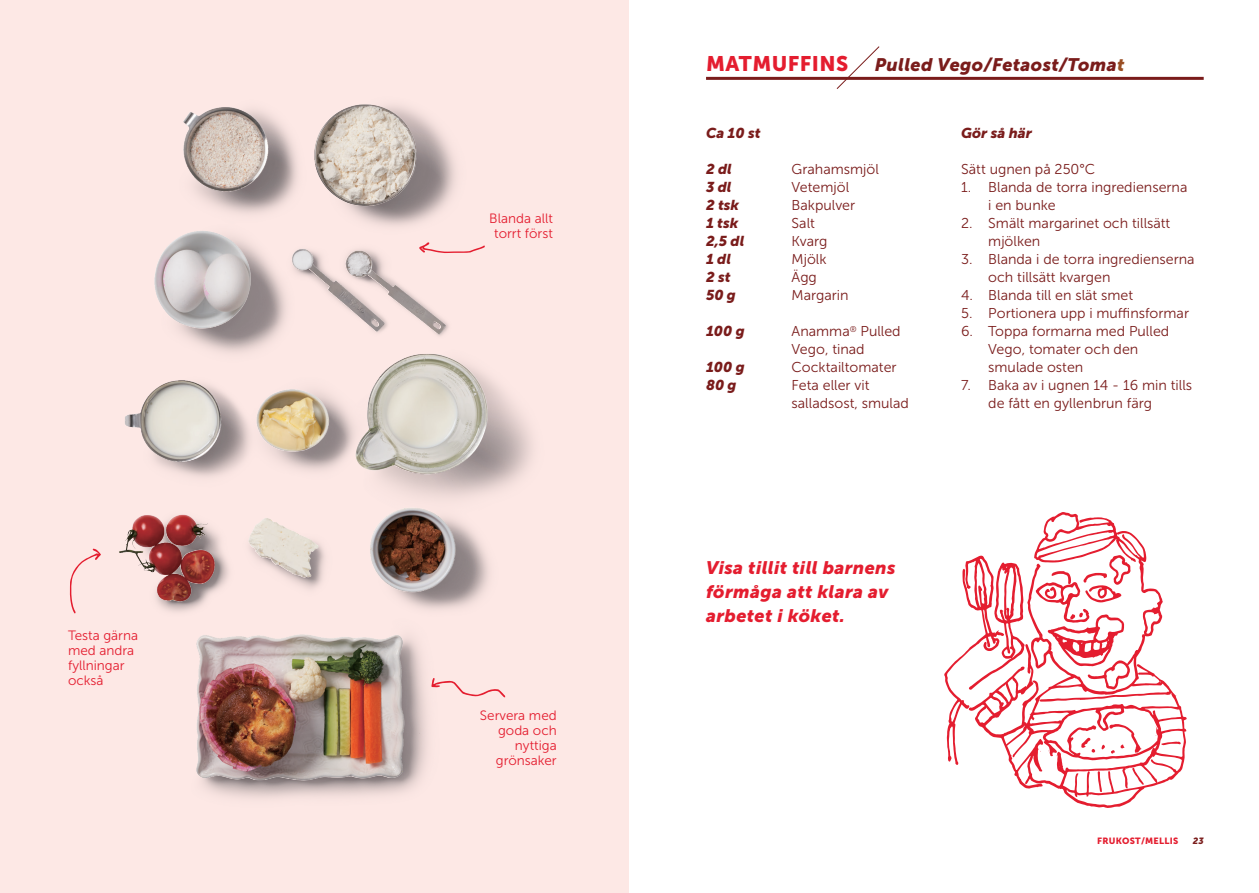
<style>
.page{position:relative;width:1259px;height:893px;background:#fff}
.page>*{position:absolute;margin:0;border:0;box-sizing:border-box;transform-origin:0 0}
.t1{font:21px "Museo Sans 900";letter-spacing:.02em;color:#e41d2f}
.t2{font:italic 18px/24px "Museo Sans 900";letter-spacing:.02em;color:#e41d2f}
.t3{font:italic 18px "Museo Sans 900";letter-spacing:.02em;color:#7a1c1b}
.t4{font:14.25px/18px "Museo Sans 300";color:#7a1c1b}
.t5{font:italic 14.25px "Museo Sans 900";color:#7a1c1b}
.t6{font:13.5px/15px "Museo Sans 300";color:#e41d2f;text-align:right}
.t7{font:9px "Museo Sans 900";letter-spacing:.03em;color:#e41d2f}
.t8{font:italic 9px "Museo Sans 900";color:#7a1c1b}
.s1{color:#994e23}
</style>
<div class="page">
<div style="left:0;top:0;width:629px;height:893px;background:#fde8e5"></div>
<img style="left:69px;top:104px;width:443px;height:694px">
<svg style="left:1011px;top:512px;width:175px;height:296px"></svg>
<svg style="left:944px;top:555px;width:80px;height:210px"></svg>
<svg style="left:1081px;top:738px;width:14px;height:15px"></svg>
<svg style="left:1101px;top:724px;width:40px;height:30px"></svg>
<svg style="left:1097px;top:771px;width:5px;height:21px"></svg>
<svg style="left:1132px;top:768px;width:12px;height:17px"></svg>
<svg style="left:1155px;top:735px;width:25px;height:10px"></svg>
<svg style="left:1035px;top:555px;width:95px;height:111px"></svg>
<hr style="left:706px;top:77px;width:497px;height:3px;background:#7a1c1b">
<svg style="left:836px;top:46px;width:44px;height:43px"></svg>
<svg style="left:431px;top:678px;width:74px;height:19px"></svg>
<svg style="left:419px;top:242px;width:66px;height:11px"></svg>
<svg style="left:70px;top:549px;width:31px;height:64px"></svg>
<p class="t6" style="left:68px;top:628px;width:71px;text-align:left">Testa gärna med andra fyllningar också</p>
<p class="t6" style="left:489px;top:210px;width:65px;text-align:center">Blanda allt torrt först</p>
<p class="t6" style="left:480px;top:708px;width:78px">Servera med goda och nyttiga grönsaker</p>
<h1 class="t1" style="left:706px;top:52px;width:144px">MATMUFFINS</h1>
<p class="t3" style="left:874px;top:55px;width:251px">Pulled Vego/Fetaost/Toma<span class="s1">t</span></p>
<p class="t5" style="left:706px;top:125px;width:56px">Ca 10 st</p>
<p class="t5" style="left:706px;top:161px;width:27px">2 dl</p>
<p class="t4" style="left:791px;top:160px;width:89px">Grahamsmjöl</p>
<p class="t5" style="left:706px;top:179px;width:27px">3 dl</p>
<p class="t4" style="left:791px;top:178px;width:59px">Vetemjöl</p>
<p class="t5" style="left:706px;top:197px;width:35px">2 tsk</p>
<p class="t4" style="left:791px;top:196px;width:65px">Bakpulver</p>
<p class="t5" style="left:706px;top:215px;width:34px">1 tsk</p>
<p class="t4" style="left:791px;top:214px;width:25px">Salt</p>
<p class="t5" style="left:706px;top:233px;width:40px">2,5 dl</p>
<p class="t4" style="left:791px;top:232px;width:38px">Kvarg</p>
<p class="t5" style="left:706px;top:251px;width:26px">1 dl</p>
<p class="t4" style="left:791px;top:250px;width:37px">Mjölk</p>
<p class="t5" style="left:706px;top:269px;width:26px">2 st</p>
<p class="t4" style="left:791px;top:268px;width:27px">Ägg</p>
<p class="t5" style="left:706px;top:287px;width:31px">50 g</p>
<p class="t4" style="left:791px;top:286px;width:59px">Margarin</p>
<p class="t5" style="left:706px;top:323px;width:40px">100 g</p>
<p class="t4" style="left:791px;top:322px;width:111px">Anamma<sup>®</sup> Pulled<br>Vego, tinad</p>
<p class="t5" style="left:706px;top:359px;width:40px">100 g</p>
<p class="t4" style="left:791px;top:358px;width:107px">Cocktailtomater</p>
<p class="t5" style="left:706px;top:377px;width:32px">80 g</p>
<p class="t4" style="left:791px;top:376px;width:119px">Feta eller vit salladsost, smulad</p>
<p class="t5" style="left:961px;top:125px;width:72px">Gör så här</p>
<p class="t4" style="left:961px;top:160px;width:136px">Sätt ugnen på 250°C</p>
<p class="t4" style="left:988px;top:178px;width:201px;text-indent:-27px">1. Blanda de torra ingredienserna i en bunke</p>
<p class="t4" style="left:988px;top:214px;width:184px;text-indent:-27px">2. Smält margarinet och tillsätt mjölken</p>
<p class="t4" style="left:988px;top:250px;width:208px;text-indent:-27px">3. Blanda i de torra ingredienserna och tillsätt kvargen</p>
<p class="t4" style="left:961px;top:286px;width:173px">4. Blanda till en slät smet</p>
<p class="t4" style="left:961px;top:304px;width:229px">5. Portionera upp i muffinsformar</p>
<p class="t4" style="left:988px;top:322px;width:182px;text-indent:-27px">6. Toppa formarna med Pulled<br>Vego, tomater och den smulade osten</p>
<p class="t4" style="left:988px;top:376px;width:205px;text-indent:-27px">7. Baka av i ugnen 14 - 16 min tills de fått en gyllenbrun färg</p>
<p class="t2" style="left:706px;top:555px;width:191px">Visa tillit till barnens förmåga att klara av arbetet i köket.</p>
<p class="t7" style="left:1097px;top:836px;width:83px">FRUKOST/MELLIS</p>
<p class="t8" style="left:1192px;top:836px;width:13px">23</p>
</div>
